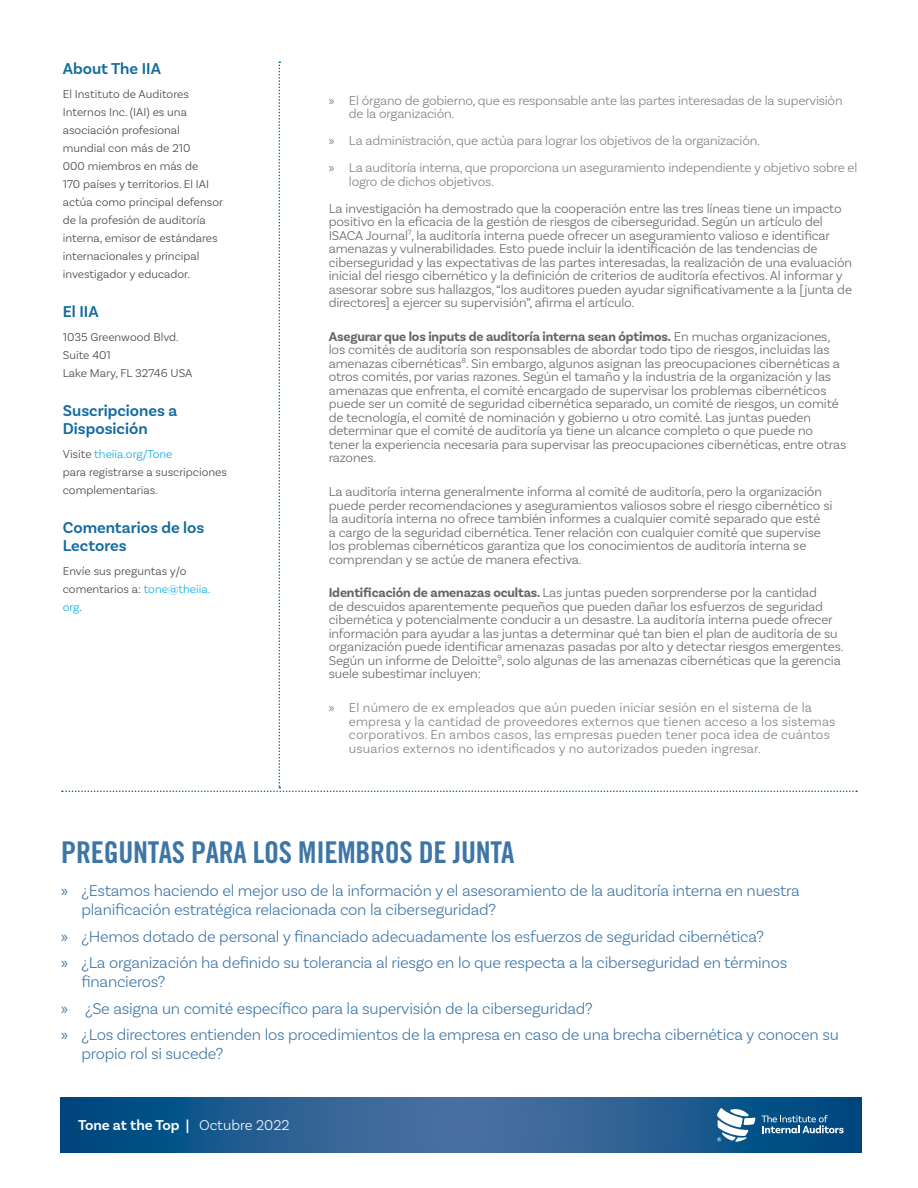
<style>
.page{position:relative;width:918px;height:1188px;background:#fff}
.page>*{position:absolute;margin:0;border:0;box-sizing:border-box;transform-origin:0 0}
.t1{font:30px "Trade Gothic LT Std Bd Cn 20";letter-spacing:-.01em;color:#3c75a6}
.t2{font:300 16.5px/26.2px "Basic Sans";letter-spacing:-.015em;color:#3c75a6}
.t3{font:600 16.5px/18px "Basic Sans";color:#156b9e}
.t4{font:italic 15px "Trade Gothic LT Std";color:#fff}
.t5{font:600 15px "Basic Sans";color:#fff}
.t6{font:300 13.5px/13.5px "Basic Sans";letter-spacing:-.01em;color:#636466}
.t7{font:300 13.5px/13.5px "Basic Sans";letter-spacing:-.015em;color:#7e807b}
.t8{font:300 13.5px/13.5px "Basic Sans";letter-spacing:.01em;color:#7e807b}
.t9{font:300 12px/18px "Basic Sans";color:#414042}
.s1{color:#00abe6}
.s2{font-family:"Myriad Pro";font-weight:400}
.s3{font-weight:700}
.s4{font-weight:300}
</style>
<div class="page">
<svg style="left:60px;top:1097px;width:801px;height:56px;background:#245d91"></svg>
<svg style="left:717px;top:1108px;width:38px;height:34px"></svg>
<svg style="left:762px;top:1115px;width:82px;height:18px"></svg>
<p class="t3" style="left:63px;top:59px;width:100px">About The IIA</p>
<p class="t9" style="left:63px;top:85px;width:162px">El Instituto de Auditores<br>Internos Inc. (IAI) es una asociación profesional mundial con más de 210<br>000 miembros en más de<br>170 países y territorios. El IAI actúa como principal defensor de la profesión de auditoría interna, emisor de estándares internacionales y principal investigador y educador.</p>
<p class="t3" style="left:63px;top:302px;width:37px">El IIA</p>
<p class="t9" style="left:63px;top:328px;width:131px">1035 Greenwood Blvd.<br>Suite 401<br>Lake Mary, FL 32746 USA</p>
<p class="t3" style="left:63px;top:401px;width:116px">Suscripciones a<br>Disposición</p>
<p class="t9" style="left:63px;top:445px;width:166px">Visite <span class="s1">theiia.org/Tone<br></span>para registrarse a suscripciones complementarias.</p>
<p class="t3" style="left:63px;top:518px;width:143px">Comentarios de los<br>Lectores</p>
<p class="t9" style="left:63px;top:562px;width:149px">Envíe sus preguntas y/o comentarios a: <span class="s1">tone@theiia. org</span>.</p>
<p class="t7" style="left:349px;top:93px;width:495px;text-indent:-20px"><span class="s2">»</span> El órgano de gobierno, que es responsable ante las partes interesadas de la supervisión de la organización.</p>
<p class="t7" style="left:329px;top:127px;width:530px;line-height:27px"><span class="s2">»</span> La administración, que actúa para lograr los objetivos de la organización.<br><span class="s2">»</span> La auditoría interna, que proporciona un aseguramiento independiente y objetivo sobre el</p>
<p class="t7" style="left:349px;top:174px;width:147px">logro de dichos objetivos.</p>
<p class="t6" style="left:329px;top:201px;width:525px">La investigación ha demostrado que la cooperación entre las tres líneas tiene un impacto positivo en la eficacia de la gestión de riesgos de ciberseguridad. Según un artículo del ISACA Journal<sup>7</sup>, la auditoría interna puede ofrecer un aseguramiento valioso e identificar amenazas y vulnerabilidades. Esto puede incluir la identificación de las tendencias de ciberseguridad y las expectativas de las partes interesadas, la realización de una evaluación inicial del riesgo cibernético y la definición de criterios de auditoría efectivos. Al informar y asesorar sobre sus hallazgos, “los auditores pueden ayudar significativamente a la [junta de directores] a ejercer su supervisión”, afirma el artículo.</p>
<p class="t6" style="left:329px;top:329px;width:519px"><span class="s3">Asegurar que los inputs de auditoría interna sean óptimos.</span> En muchas organizaciones, los comités de auditoría son responsables de abordar todo tipo de riesgos, incluidas las amenazas cibernéticas<sup>8</sup>. Sin embargo, algunos asignan las preocupaciones cibernéticas a otros comités, por varias razones. Según el tamaño y la industria de la organización y las amenazas que enfrenta, el comité encargado de supervisar los problemas cibernéticos puede ser un comité de seguridad cibernética separado, un comité de riesgos, un comité de tecnología, el comité de nominación y gobierno u otro comité. Las juntas pueden determinar que el comité de auditoría ya tiene un alcance completo o que puede no tener la experiencia necesaria para supervisar las preocupaciones cibernéticas, entre otras razones.</p>
<p class="t6" style="left:329px;top:485px;width:505px">La auditoría interna generalmente informa al comité de auditoría, pero la organización puede perder recomendaciones y aseguramientos valiosos sobre el riesgo cibernético si la auditoría interna no ofrece también informes a cualquier comité separado que esté<br>a cargo de la seguridad cibernética. Tener relación con cualquier comité que supervise los problemas cibernéticos garantiza que los conocimientos de auditoría interna se comprendan y se actúe de manera efectiva.</p>
<p class="t6" style="left:329px;top:586px;width:517px"><span class="s3">Identificación de amenazas ocultas.</span> Las juntas pueden sorprenderse por la cantidad<br>de descuidos aparentemente pequeños que pueden dañar los esfuerzos de seguridad cibernética y potencialmente conducir a un desastre. La auditoría interna puede ofrecer información para ayudar a las juntas a determinar qué tan bien el plan de auditoría de su organización puede identificar amenazas pasadas por alto y detectar riesgos emergentes.<br>Según un informe de Deloitte<sup>9</sup>, solo algunas de las amenazas cibernéticas que la gerencia suele subestimar incluyen:</p>
<p class="t8" style="left:349px;top:701px;width:488px;text-indent:-20px"><span class="s2">»</span> El número de ex empleados que aún pueden iniciar sesión en el sistema de la empresa y la cantidad de proveedores externos que tienen acceso a los sistemas corporativos. En ambos casos, las empresas pueden tener poca idea de cuántos usuarios externos no identificados y no autorizados pueden ingresar.</p>
<h1 class="t1" style="left:61px;top:834px;width:455px">PREGUNTAS PARA LOS MIEMBROS DE JUNTA</h1>
<p class="t2" style="left:82px;top:880px;width:720px;line-height:19.5px;text-indent:-20px"><span class="s2">»</span> ¿Estamos haciendo el mejor uso de la información y el asesoramiento de la auditoría interna en nuestra planificación estratégica relacionada con la ciberseguridad?</p>
<p class="t2" style="left:61px;top:923px;width:727px"><span class="s2">»</span> ¿Hemos dotado de personal y financiado adecuadamente los esfuerzos de seguridad cibernética?<br><span class="s2">»</span> ¿La organización ha definido su tolerancia al riesgo en lo que respecta a la ciberseguridad en términos</p>
<p class="t2" style="left:61px;top:969px;width:779px;text-indent:20px">financieros?<br><span class="s2">»</span> ¿Se asigna un comité específico para la supervisión de la ciberseguridad?<br><span class="s2">»</span> ¿Los directores entienden los procedimientos de la empresa en caso de una brecha cibernética y conocen su</p>
<p class="t2" style="left:82px;top:1041px;width:143px">propio rol si sucede?</p>
<p class="t5" style="left:78px;top:1116px;width:213px">Tone at the Top | <span class="s4">Octubre 2022</span></p>
<p class="t4" style="left:113px;top:1119px;width:243px">Tone at the Top | December 2021</p>
</div>
